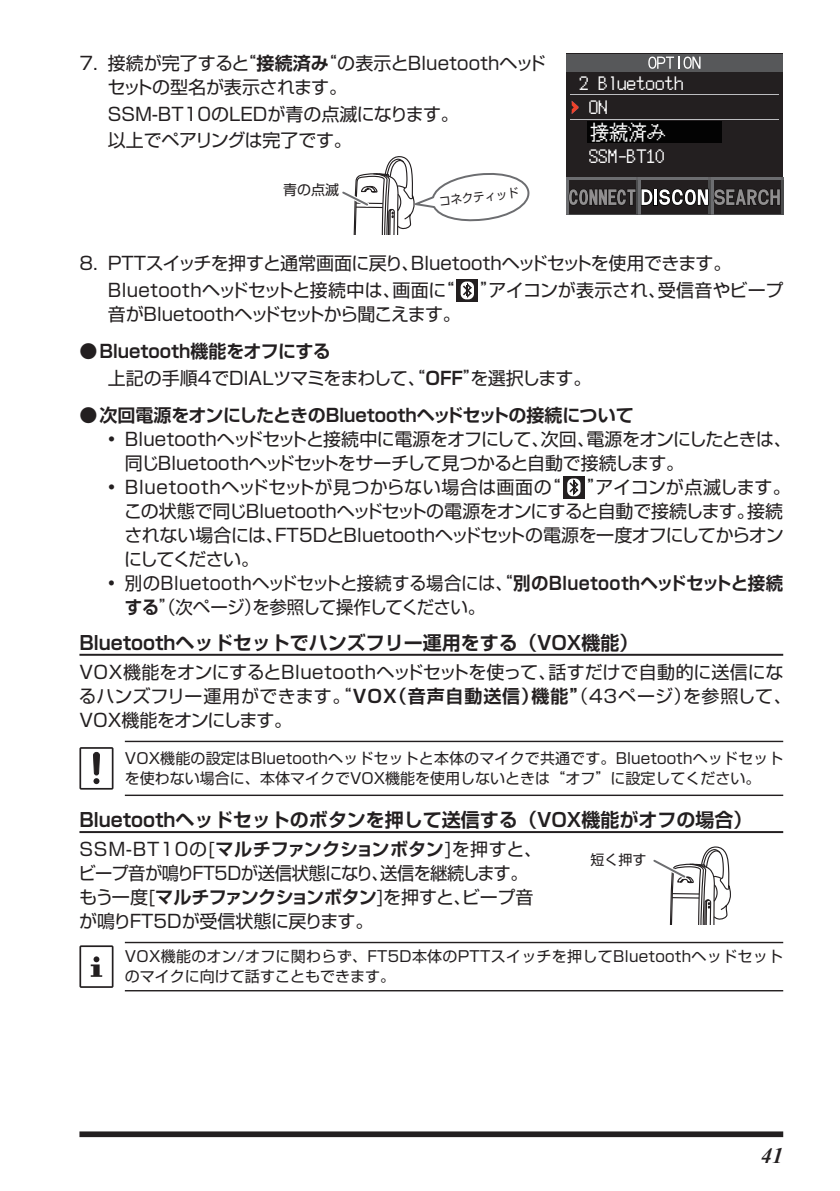
<style>
.page{position:relative;width:840px;height:1191px;background:#fff}
.page>*{position:absolute;margin:0;border:0;box-sizing:border-box;transform-origin:0 0}
.t1{font:italic 700 22px "Times New Roman";color:#231f20}
.t2{font:700 19px "Shin Go Pro De";color:#231f20}
.t3{font:19px/24.4px "JF Dot K14 2004 Regular";color:#fff}
.t4{font:18px/24px "Shin Go Pro";letter-spacing:-.015em;color:#231f20}
.t5{font:700 18px "Shin Go Pro De";color:#231f20}
.t6{font:18px "Shin Go Pro";letter-spacing:.025em;color:#231f20}
.t7{font:18px "Shin Go Pro";letter-spacing:-.045em;color:#231f20}
.t8{font:15px/20px "Shin Go Pro";letter-spacing:.01em;color:#231f20}
.t9{font:14px "Shin Go Pro";color:#231f20}
.t10{font:12px "Shin Go Pro";color:#231f20;scale:.95 1}
.s1{font-family:"Shin Go Pro De";font-weight:700}
.s2{font-family:"Shin M Go Pro";font-weight:500}
</style>
<div class="page">
<div style="left:79px;top:1131px;width:703px;height:6px;background:#231f20"></div>
<hr style="left:79px;top:654px;width:703px;height:2px;background:#231f20">
<hr style="left:79px;top:831px;width:703px;height:2px;background:#231f20">
<div style="left:566px;top:54px;width:216px;height:161px;background:#231f20"></div>
<div style="left:566px;top:54px;width:216px;height:17px;background:#57585a"></div>
<hr style="left:570px;top:94px;width:208px;height:1px;background:#bcbdc0">
<hr style="left:570px;top:119px;width:208px;height:1px;background:#bcbdc0">
<hr style="left:566px;top:178px;width:71px;height:2px;background:#6c6d70">
<hr style="left:566px;top:214px;width:71px;height:1px;background:#4b4c4d">
<hr style="left:566px;top:178px;width:2px;height:37px;background:#6c6d70">
<hr style="left:635px;top:178px;width:2px;height:37px;background:#4b4c4d">
<hr style="left:638px;top:178px;width:72px;height:2px;background:#6c6d70">
<hr style="left:638px;top:214px;width:71px;height:1px;background:#4b4c4d">
<hr style="left:638px;top:178px;width:2px;height:37px;background:#6c6d70">
<hr style="left:708px;top:178px;width:2px;height:37px;background:#4b4c4d">
<hr style="left:711px;top:178px;width:71px;height:2px;background:#6c6d70">
<hr style="left:711px;top:214px;width:71px;height:1px;background:#4b4c4d">
<hr style="left:711px;top:178px;width:2px;height:37px;background:#6c6d70">
<hr style="left:780px;top:178px;width:2px;height:37px;background:#4b4c4d">
<svg style="left:571px;top:101px;width:7px;height:13px"></svg>
<svg style="left:648px;top:57px;width:52px;height:12px"></svg>
<svg style="left:568px;top:189px;width:212px;height:17px"></svg>
<div style="left:587px;top:121px;width:134px;height:22px;background:#030303"></div>
<div style="left:456px;top:279px;width:22px;height:22px;background:#231f20"></div>
<svg style="left:460px;top:281px;width:13px;height:18px"></svg>
<svg style="left:462px;top:282px;width:9px;height:17px"></svg>
<div style="left:563px;top:476px;width:21px;height:22px;background:#231f20"></div>
<div style="left:567px;top:478px;width:13px;height:18px;background:#fff;border-radius:6px"></div>
<svg style="left:569px;top:479px;width:9px;height:17px"></svg>
<hr style="left:125px;top:740px;width:657px;height:2px;background:#231f20">
<hr style="left:125px;top:794px;width:657px;height:2px;background:#231f20">
<svg style="left:79px;top:747px;width:34px;height:42px"></svg>
<svg style="left:653px;top:846px;width:78px;height:78px"></svg>
<hr style="left:125px;top:941px;width:657px;height:2px;background:#231f20">
<hr style="left:125px;top:990px;width:657px;height:1px;background:#231f20">
<svg style="left:79px;top:945px;width:34px;height:43px"></svg>
<svg style="left:342px;top:156px;width:187px;height:78px"></svg>
<p class="t4" style="left:107px;top:49px;width:439px;text-indent:-28px">7. 接続が完了すると“<span class="s1">接続済み</span>“の表示とBluetoothヘッドセットの型名が表示されます。</p>
<p class="t4" style="left:108px;top:98px;width:352px;line-height:26.8px">SSM-BT10のLEDが青の点滅になります。以上でペアリングは完了です。</p>
<p class="t9" style="left:283px;top:179px;width:57px">青の点滅</p>
<p class="t10" style="left:438px;top:191px;width:85px;rotate:-6deg">コネクティッド</p>
<p class="t3" style="left:589px;top:71px;width:96px;text-indent:-9px">2 Bluetooth<br>ON</p>
<p class="t3" style="left:589px;top:144px;width:77px">SSM-BT10</p>
<p class="t3" style="left:589px;top:119px;width:77px">接続済み</p>
<p class="t3" style="left:570px;top:120px;width:77px">　未接続</p>
<p class="t4" style="left:108px;top:248px;width:624px;line-height:26.8px;text-indent:-28px">8. PTTスイッチを押すと通常画面に戻り、Bluetoothヘッドセットを使用できます。<br>Bluetoothヘッドセットと接続中は、画面に“</p>
<p class="t4" style="left:480px;top:276px;width:304px">”アイコンが表示され、受信音やビープ</p>
<p class="t7" style="left:108px;top:299px;width:354px">音がBluetoothヘッドセットから聞こえます。</p>
<p class="t5" style="left:79px;top:336px;width:253px"><span class="s2">●</span>Bluetooth機能をオフにする</p>
<p class="t4" style="left:108px;top:364px;width:485px">上記の手順4でDIALツマミをまわして、“<span class="s1">OFF</span>”を選択します。</p>
<p class="t5" style="left:79px;top:400px;width:555px"><span class="s2">●</span>次回電源をオンにしたときのBluetoothヘッドセットの接続について</p>
<p class="t4" style="left:125px;top:425px;width:668px;text-indent:-17px">• Bluetoothヘッドセットと接続中に電源をオフにして、次回、電源をオンにしたときは、同じBluetoothヘッドセットをサーチして見つかると自動で接続します。</p>
<p class="t6" style="left:108px;top:472px;width:454px">• Bluetoothヘッドセットが見つからない場合は画面の“</p>
<p class="t4" style="left:124px;top:473px;width:668px;text-indent:463px">”アイコンが点滅します。この状態で同じBluetoothヘッドセットの電源をオンにすると自動で接続します。接続されない場合には、FT5DとBluetoothヘッドセットの電源を一度オフにしてからオンにしてください。</p>
<p class="t4" style="left:125px;top:569px;width:659px;text-indent:-17px">• 別のBluetoothヘッドセットと接続する場合には、“<span class="s1">別のBluetoothヘッドセットと接続する</span>”（次ページ）を参照して操作してください。</p>
<p class="t2" style="left:79px;top:626px;width:560px">Bluetoothヘッドセットでハンズフリー運用をする（VOX機能）</p>
<p class="t4" style="left:79px;top:658px;width:714px">VOX機能をオンにするとBluetoothヘッドセットを使って、話すだけで自動的に送信になるハンズフリー運用ができます。“<span class="s1">VOX（音声自動送信）機能”</span>（43ページ）を参照して、<br>VOX機能をオンにします。</p>
<p class="t8" style="left:125px;top:746px;width:659px">VOX機能の設定はBluetoothヘッドセットと本体のマイクで共通です。Bluetoothヘッドセットを使わない場合に、本体マイクでVOX機能を使用しないときは“オフ”に設定してください。</p>
<p class="t2" style="left:79px;top:804px;width:674px">Bluetoothヘッドセットのボタンを押して送信する（VOX機能がオフの場合）</p>
<p class="t4" style="left:78px;top:835px;width:465px">SSM-BT10の[<span class="s1">マルチファンクションボタン</span>]を押すと、ビープ音が鳴りFT5Dが送信状態になり、送信を継続します。もう一度[<span class="s1">マルチファンクションボタン</span>]を押すと、ビープ音が鳴りFT5Dが受信状態に戻ります。</p>
<p class="t9" style="left:590px;top:848px;width:57px">短く押す</p>
<p class="t8" style="left:125px;top:944px;width:659px">VOX機能のオン/オフに関わらず、FT5D本体のPTTスイッチを押してBluetoothヘッドセットのマイクに向けて話すこともできます。</p>
<p class="t1" style="left:760px;top:1140px;width:23px">41</p>
</div>
